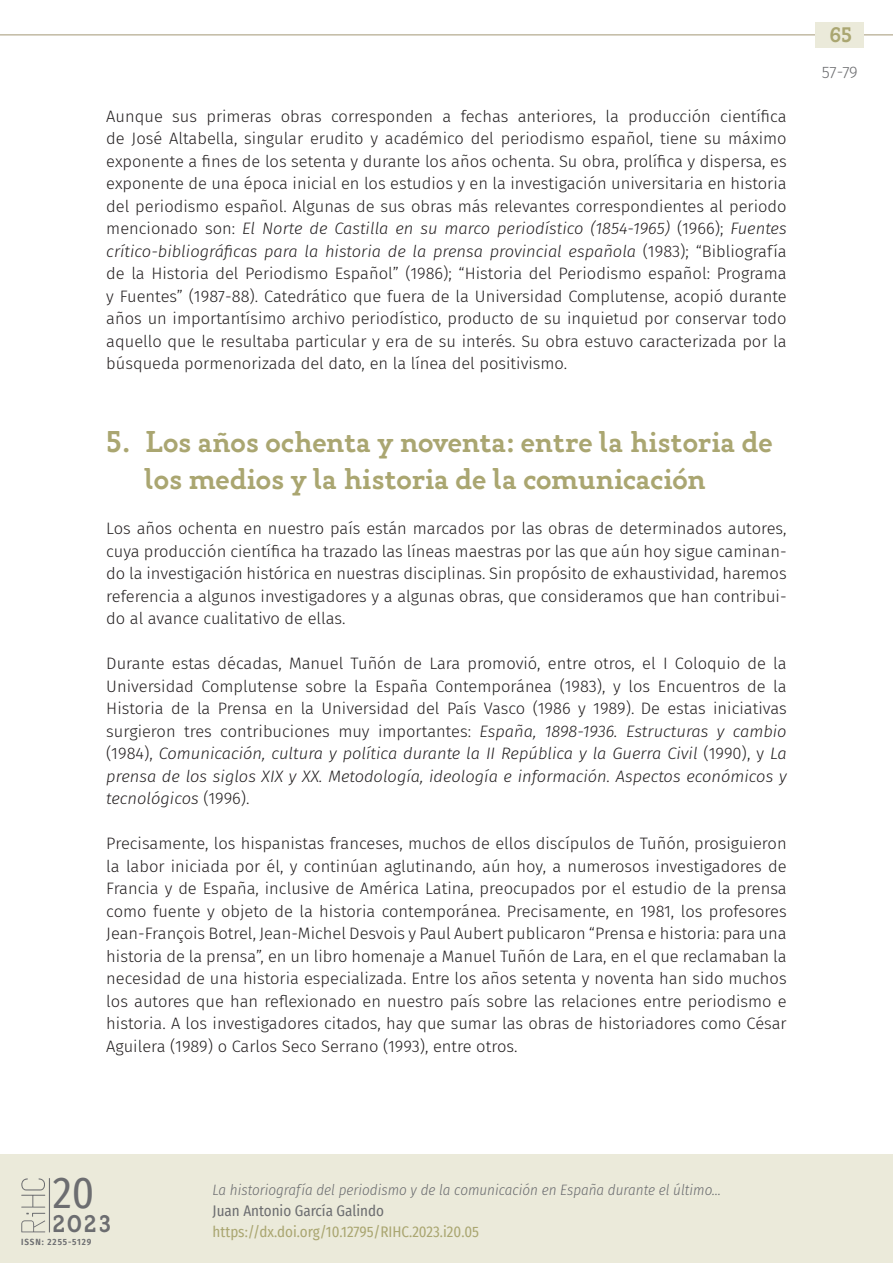
<style>
.page{position:relative;width:893px;height:1263px;background:#fff}
.page>*{position:absolute;margin:0;border:0;box-sizing:border-box;transform-origin:0 0}
.t1{font:43.2px "Fira Sans Condensed";color:#6c6d70}
._40_enunc_1{font:600 30px/37.5px "Gambero";color:#aaa671}
.t2{font:600 24px "Gambero";color:#6c6d70}
.t3{font:600 21px "Gambero";color:#aaa671}
._00_bsc{font:300 16.5px/22.5px "Fira Sans";color:#231f20;text-align:justify}
._00_bsc_tras{font:300 16.5px/22.5px "Fira Sans";color:#231f20;text-align:justify}
.t4{font:300 16.5px "Fira Sans";color:#6c6d70}
.t5{font:italic 300 15px "Fira Sans Condensed";color:#6c6d70}
.t6{font:15px "Fira Sans Condensed";color:#aaa671}
.t7{font:15px "Fira Sans Condensed";color:#6c6d70}
.t8{font:600 9px "Fira Sans Condensed";letter-spacing:.1em;color:#6c6d70}
.s1{font-style:italic}
</style>
<div class="page">
<hr style="left:0;top:34px;width:893px;height:1px;background:#aea385">
<div style="left:816px;top:22px;width:48px;height:26px;background:#ebeada"></div>
<div style="left:0;top:1154px;width:893px;height:109px;background:#ebeada"></div>
<hr style="left:49px;top:1178px;width:1px;height:54px;background:#6c6d70">
<svg style="left:21px;top:1178px;width:24px;height:29px"></svg>
<svg style="left:21px;top:1213px;width:24px;height:19px"></svg>
<p class="_00_bsc" style="left:106px;top:105px;width:682px">Aunque sus primeras obras corresponden a fechas anteriores, la producción científica de José Altabella, singular erudito y académico del periodismo español, tiene su máximo exponente a fines de los setenta y durante los años ochenta. Su obra, prolífica y dispersa, es exponente de una época inicial en los estudios y en la investigación universitaria en historia del periodismo español. Algunas de sus obras más relevantes correspondientes al periodo mencionado son: <span class="s1">El Norte de Castilla en su marco periodístico (1854-1965)</span> (1966); <span class="s1">Fuentes crítico-bibliográficas para la historia de la prensa provincial española</span> (1983); “Bibliografía de la Historia del Periodismo Español” (1986); “Historia del Periodismo español: Programa y Fuentes” (1987-88). Catedrático que fuera de la Universidad Complutense, acopió durante años un importantísimo archivo periodístico, producto de su inquietud por conservar todo aquello que le resultaba particular y era de su interés. Su obra estuvo caracterizada por la búsqueda pormenorizada del dato, en la línea del positivismo.</p>
<p class="_40_enunc_1" style="left:145px;top:423px;width:629px;text-indent:-39px">5. Los años ochenta y noventa: entre la historia de los medios y la historia de la comunicación</p>
<p class="_00_bsc_tras" style="left:106px;top:517px;width:682px">Los años ochenta en nuestro país están marcados por las obras de determinados autores, cuya producción científica ha trazado las líneas maestras por las que aún hoy sigue caminan&shy;do la investigación histórica en nuestras disciplinas. Sin propósito de exhaustividad, haremos referencia a algunos investigadores y a algunas obras, que consideramos que han contribui&shy;do al avance cualitativo de ellas.</p>
<p class="_00_bsc" style="left:106px;top:652px;width:682px">Durante estas décadas, Manuel Tuñón de Lara promovió, entre otros, el I Coloquio de la Universidad Complutense sobre la España Contemporánea (1983), y los Encuentros de la Historia de la Prensa en la Universidad del País Vasco (1986 y 1989). De estas iniciativas surgieron tres contribuciones muy importantes: <span class="s1">España, 1898-1936. Estructuras y cambio </span>(1984), <span class="s1">Comunicación, cultura y política durante la II República y la Guerra Civil</span> (1990), y <span class="s1">La prensa de los siglos XIX y XX. Metodología, ideología e información. Aspectos económicos y tecnológicos</span> (1996).</p>
<p class="_00_bsc" style="left:106px;top:832px;width:682px">Precisamente, los hispanistas franceses, muchos de ellos discípulos de Tuñón, prosiguieron la labor iniciada por él, y continúan aglutinando, aún hoy, a numerosos investigadores de Francia y de España, inclusive de América Latina, preocupados por el estudio de la prensa como fuente y objeto de la historia contemporánea. Precisamente, en 1981, los profesores Jean-François Botrel, Jean-Michel Desvois y Paul Aubert publicaron “Prensa e historia: para una historia de la prensa”, en un libro homenaje a Manuel Tuñón de Lara, en el que reclamaban la necesidad de una historia especializada. Entre los años setenta y noventa han sido muchos los autores que han reflexionado en nuestro país sobre las relaciones entre periodismo e historia. A los investigadores citados, hay que sumar las obras de historiadores como César Aguilera (1989) o Carlos Seco Serrano (1993), entre otros.</p>
<p class="t3" style="left:830px;top:22px;width:24px">65</p>
<p class="t4" style="left:822px;top:60px;width:37px">57-79</p>
<h1 class="t1" style="left:53px;top:1160px;width:43px">20</h1>
<h3 class="t2" style="left:53px;top:1209px;width:60px">2023</h3>
<p class="t8" style="left:21px;top:1234px;width:71px">ISSN: 2255-5129</p>
<p class="t5" style="left:213px;top:1179px;width:510px">La historiografía del periodismo y de la comunicación en España durante el último…</p>
<p class="t7" style="left:213px;top:1199px;width:173px">Juan Antonio García Galindo</p>
<p class="t6" style="left:213px;top:1220px;width:268px">https://dx.doi.org/10.12795/RIHC.2023.i20.05</p>
</div>
